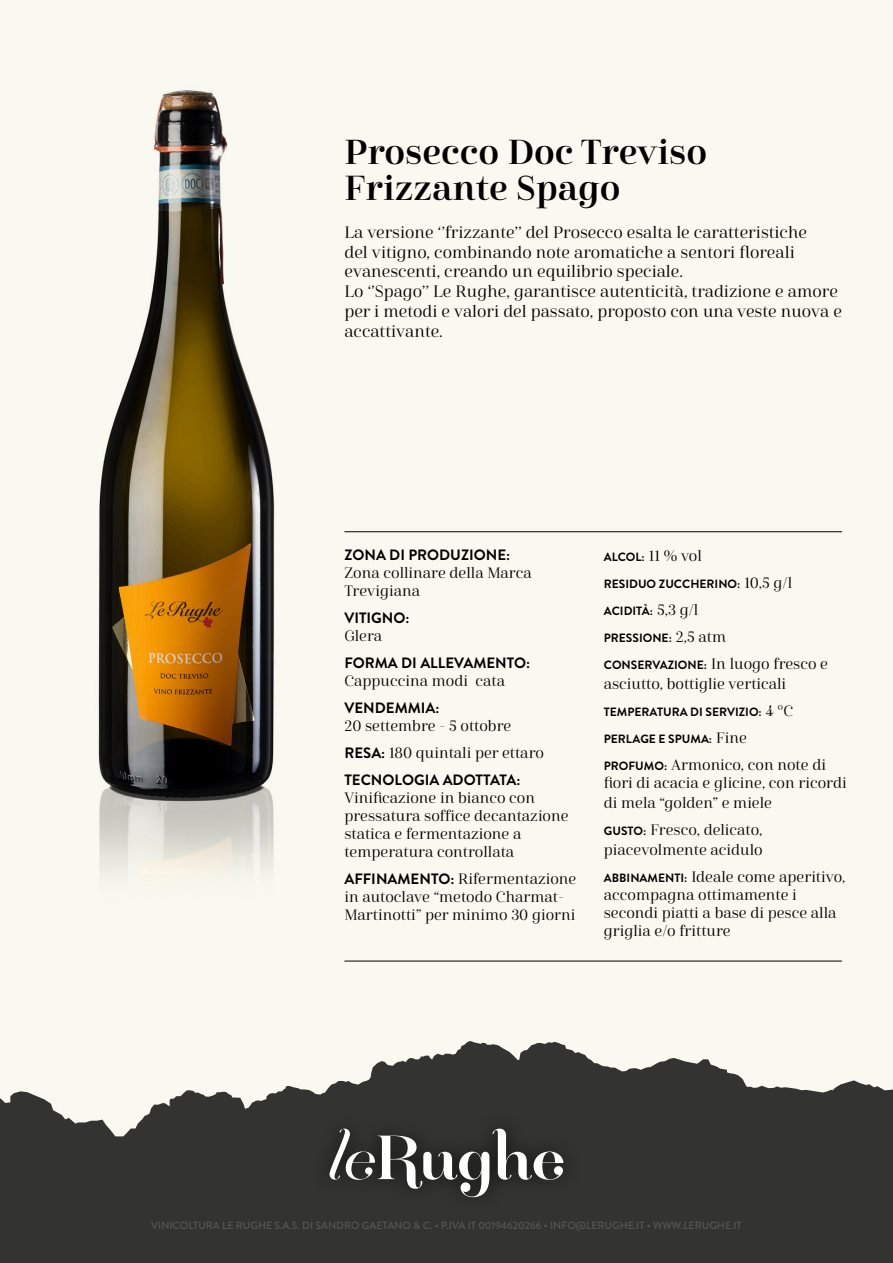
<style>
.page{position:relative;width:893px;height:1263px;background:#faf9f1}
.page>*{position:absolute;margin:0;border:0;box-sizing:border-box;transform-origin:0 0}
.t1{font:34.5px/36px "Cabrito Didone Nor Dem";color:#000}
.t2{font:16.5px/19.8px "Cabrito Didone Nor Reg";color:#000}
.t3{font:15px/18px "Cabrito Didone Nor Reg";color:#000}
.t4{font:700 15px "Brandon Grotesque";color:#000}
.t5{font:700 12px "Brandon Grotesque";color:#000}
.t6{font:500 10.5px "Brandon Grotesque";color:#575756}
.s1{font-family:"Brandon Grotesque";font-weight:700}
.s2{font-family:"Cabrito Didone Nor Reg";font-weight:400;font-size:15px}
.s3{font-family:"Brandon Grotesque";font-weight:700;font-size:12px}
</style>
<div class="page">
<hr style="left:344px;top:531px;width:498px;height:1px;background:#000">
<svg style="left:0;top:1041px;width:893px;height:222px;fill:#333332"></svg>
<div style="left:312px;top:1111px;width:269px;height:104px;background:#333332"></div>
<svg style="left:330px;top:1128px;width:233px;height:69px"></svg>
<hr style="left:344px;top:961px;width:498px;height:1px;background:#000">
<img style="left:98px;top:90px;width:177px;height:784px">
<h1 class="t1" style="left:344px;top:134px;width:364px">Prosecco Doc Treviso<br>Frizzante Spago</h1>
<p class="t2" style="left:344px;top:222px;width:499px">La versione ‘’frizzante’’ del Prosecco esalta le caratteristiche<br>del vitigno, combinando note aromatiche a sentori floreali evanescenti, creando un equilibrio speciale.<br>Lo ‘’Spago’’ Le Rughe, garantisce autenticità, tradizione e amore per i metodi e valori del passato, proposto con una veste nuova e accattivante.</p>
<p class="t4" style="left:344px;top:544px;width:167px">ZONA DI PRODUZIONE:</p>
<p class="t3" style="left:344px;top:564px;width:189px">Zona collinare della Marca<br>Trevigiana</p>
<p class="t4" style="left:344px;top:607px;width:67px">VITIGNO:</p>
<p class="t3" style="left:344px;top:627px;width:39px">Glera</p>
<p class="t4" style="left:344px;top:652px;width:187px">FORMA DI ALLEVAMENTO:</p>
<p class="t3" style="left:344px;top:672px;width:162px">Cappuccina modi cata</p>
<p class="t4" style="left:344px;top:697px;width:97px">VENDEMMIA:</p>
<p class="t3" style="left:344px;top:713px;width:201px;line-height:27px">20 settembre - 5 ottobre<br><span class="s1">RESA:</span> 180 quintali per ettaro</p>
<p class="t4" style="left:344px;top:769px;width:178px">TECNOLOGIA ADOTTATA:</p>
<p class="t3" style="left:344px;top:789px;width:226px">Vinificazione in bianco con pressatura soffice decantazione statica e fermentazione a temperatura controllata</p>
<p class="t3" style="left:344px;top:870px;width:233px"><span class="s1">AFFINAMENTO:</span> Rifermentazione in autoclave “metodo Charmat-<br>Martinotti” per minimo 30 giorni</p>
<p class="t5" style="left:604px;top:549px;width:100px">ALCOL: <span class="s2">11 % vol</span></p>
<p class="t5" style="left:604px;top:576px;width:190px">RESIDUO ZUCCHERINO: <span class="s2">10,5 g/l</span></p>
<p class="t5" style="left:604px;top:603px;width:96px">ACIDITÀ: <span class="s2">5,3 g/l</span></p>
<p class="t5" style="left:604px;top:630px;width:124px">PRESSIONE: <span class="s2">2,5 atm</span></p>
<p class="t5" style="left:604px;top:657px;width:226px">CONSERVAZIONE: <span class="s2">In luogo fresco e</span></p>
<p class="t3" style="left:604px;top:675px;width:184px">asciutto, bottiglie verticali</p>
<p class="t5" style="left:604px;top:703px;width:191px">TEMPERATURA DI SERVIZIO: <span class="s2">4 °C</span></p>
<p class="t5" style="left:604px;top:730px;width:145px">PERLAGE E SPUMA: <span class="s2">Fine</span></p>
<p class="t3" style="left:604px;top:756px;width:244px"><span class="s3">PROFUMO:</span> Armonico, con note di fiori di acacia e glicine, con ricordi</p>
<p class="t3" style="left:604px;top:789px;width:170px;line-height:27px">di mela “golden” e miele<br><span class="s3">GUSTO:</span> Fresco, delicato,</p>
<p class="t3" style="left:604px;top:836px;width:243px;line-height:27px">piacevolmente acidulo<br><span class="s3">ABBINAMENTI:</span> Ideale come aperitivo,</p>
<p class="t3" style="left:604px;top:886px;width:234px">accompagna ottimamente i secondi piatti a base di pesce alla griglia e/o fritture</p>
<p class="t6" style="left:151px;top:1218px;width:592px">VINICOLTURA LE RUGHE S.A.S. DI SANDRO GAETANO &amp; C. • P.IVA IT 00194620266 • INFO@LERUGHE.IT • WWW.LERUGHE.IT</p>
</div>
